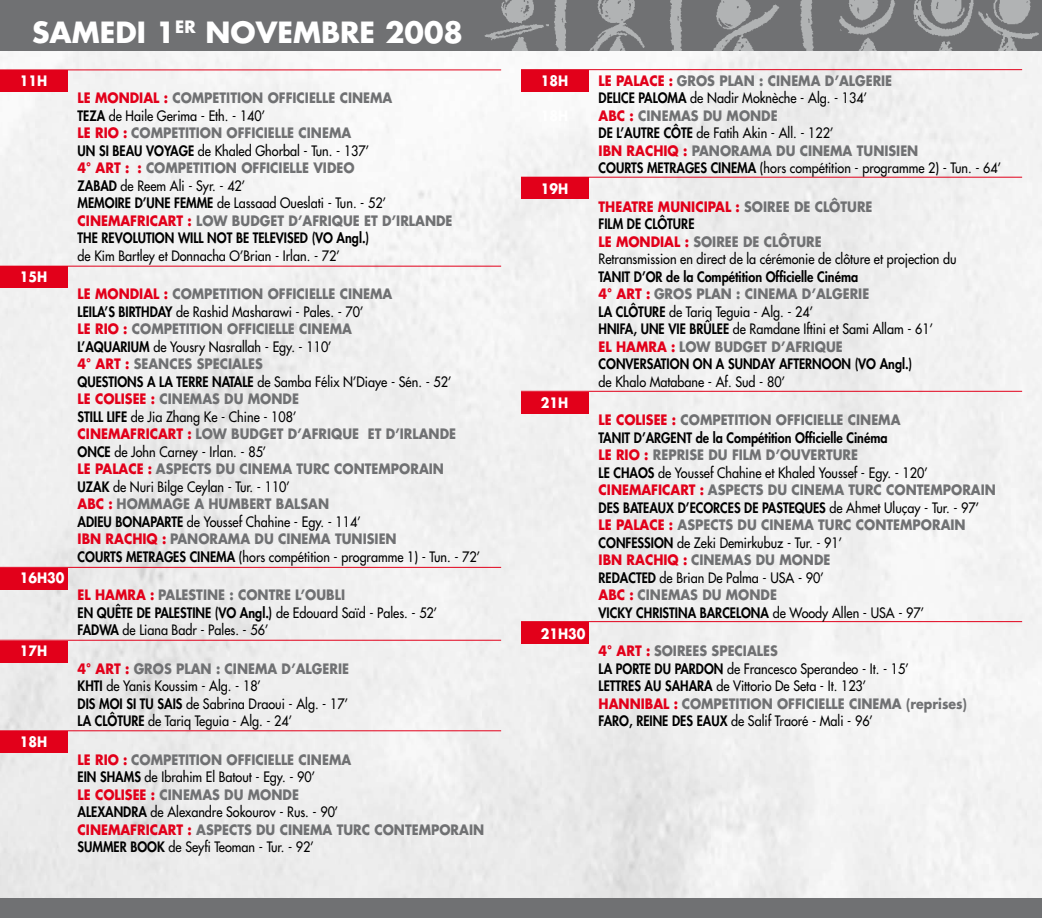
<style>
.page{position:relative;width:1042px;height:918px;background:#fff}
.page>*{position:absolute;margin:0;border:0;box-sizing:border-box;transform-origin:0 0}
.t1{font:700 28.53px "Futura";color:#fff}
.t2{font:700 16.62px "Futura";color:#fff}
.t3{font:14px/17.5px "Futura";color:#000;scale:.9 1}
.t4{font:700 14px/17.5px "Futura";color:#707173;scale:.9 1}
.t5{font:800 14px/17.5px "Futura";color:#000;scale:.9 1}
.t6{font:700 14px/17.5px "Futura";color:#e2001a;scale:.9 1}
.t7{font:700 14px "Futura";color:#fff;scale:.9 1}
.s1{color:#e2001a}
.s2{font-weight:800;color:#000}
.s3{font-weight:400;color:#000}
.s4{font-weight:800}
.s5{font-weight:700;color:#e2001a}
.s6{font-weight:700;color:#707173}
.s7{color:#707173}
.s8{font-weight:400}
</style>
<div class="page">
<img style="left:0;top:51px;width:1042px;height:847px">
<div style="left:0;top:898px;width:1042px;height:20px;background:#707173"></div>
<hr style="left:521px;top:69px;width:501px;height:1px;background:#e2001a">
<div style="left:521px;top:70px;width:68px;height:22px;background:#e2001a"></div>
<hr style="left:521px;top:177px;width:501px;height:1px;background:#e2001a">
<div style="left:521px;top:178px;width:68px;height:21px;background:#e2001a"></div>
<hr style="left:521px;top:391px;width:501px;height:1px;background:#e2001a">
<div style="left:521px;top:392px;width:68px;height:21px;background:#e2001a"></div>
<hr style="left:521px;top:621px;width:501px;height:1px;background:#e2001a">
<div style="left:521px;top:622px;width:68px;height:22px;background:#e2001a"></div>
<hr style="left:0;top:69px;width:501px;height:1px;background:#e2001a">
<div style="left:0;top:70px;width:68px;height:22px;background:#e2001a"></div>
<hr style="left:0;top:266px;width:501px;height:1px;background:#e2001a">
<div style="left:0;top:266px;width:68px;height:22px;background:#e2001a"></div>
<hr style="left:0;top:567px;width:501px;height:1px;background:#e2001a">
<div style="left:0;top:568px;width:68px;height:21px;background:#e2001a"></div>
<hr style="left:0;top:640px;width:501px;height:1px;background:#e2001a">
<div style="left:0;top:640px;width:68px;height:22px;background:#e2001a"></div>
<hr style="left:0;top:730px;width:501px;height:1px;background:#e2001a">
<div style="left:0;top:731px;width:68px;height:22px;background:#e2001a"></div>
<div style="left:0;top:0;width:1042px;height:51px;background:#707173"></div>
<img style="left:484px;top:0;width:555px;height:51px">
<h1 class="t1" style="left:32px;top:13px;width:145px">SAMEDI 1</h1>
<p class="t2" style="left:175px;top:16px;width:22px">ER</p>
<h1 class="t1" style="left:205px;top:13px;width:259px">NOVEMBRE 2008</h1>
<p class="t7" style="left:20px;top:71px;width:32px">11H</p>
<p class="t7" style="left:20px;top:267px;width:32px">15H</p>
<p class="t7" style="left:20px;top:568px;width:51px">16H30</p>
<p class="t7" style="left:20px;top:642px;width:32px">17H</p>
<p class="t7" style="left:20px;top:733px;width:32px">18H</p>
<p class="t4" style="left:78px;top:89px;width:418px"><span class="s1">LE MONDIAL :</span> COMPETITION OFFICIELLE CINEMA<br><span class="s2">TEZA</span> <span class="s3">de Haile Gerima - Eth -. 140‘<br></span><span class="s1">LE RIO :</span> COMPETITION OFFICIELLE CINEMA<br><span class="s2">UN SI BEAU VOYAGE</span> <span class="s3">de Khaled Ghorbal - Tun -. 137‘<br></span><span class="s1">4° ART ::</span> COMPETITION OFFICIELLE VIDEO<br><span class="s2">ZABAD</span> <span class="s3">de Reem Ali - Syr -. 42‘<br></span><span class="s2">MEMOIRE ’D UNE FEMME</span> <span class="s3">de Lassaad Oueslati - Tun -. 52‘ </span><span class="s1">CINEMAFRICART :</span> LOW BUDGET D’AFRIQUE ET D’IRLANDE <span class="s2">THE REVOLUTION WILL NOT BE TELEVISED (VO Angl (.</span></p>
<p class="t3" style="left:78px;top:247px;width:293px">de Kim Bartley et Donnacha O’Brian - Irlan -. 72‘</p>
<p class="t4" style="left:78px;top:285px;width:351px"><span class="s1">LE MONDIAL :</span> COMPETITION OFFICIELLE CINEMA</p>
<p class="t3" style="left:78px;top:303px;width:319px"><span class="s4">LEILA S’ BIRTHDAY</span> de Rashid Masharawi - Pales -. 70‘</p>
<p class="t4" style="left:78px;top:320px;width:306px"><span class="s1">LE RIO :</span> COMPETITION OFFICIELLE CINEMA</p>
<p class="t3" style="left:78px;top:338px;width:284px"><span class="s4">’L AQUARIUM</span> de Yousry Nasrallah - Egy -. 110‘</p>
<p class="t4" style="left:78px;top:355px;width:207px"><span class="s1">4° ART :</span> SEANCES SPECIALES</p>
<p class="t3" style="left:78px;top:373px;width:417px"><span class="s4">QUESTIONS A LA TERRE NATALE</span> de Samba Félix N’Diaye - Sén -. 52‘</p>
<p class="t4" style="left:78px;top:390px;width:247px"><span class="s1">LE COLISEE :</span> CINEMAS DU MONDE</p>
<p class="t3" style="left:78px;top:408px;width:245px"><span class="s4">STILL LIFE</span> de Jia Zhang Ke - Chine - 108‘</p>
<p class="t4" style="left:368px;top:425px;width:100px">ET D’IRLANDE</p>
<p class="t3" style="left:78px;top:425px;width:314px"><span class="s5">CINEMAFRICART :</span> <span class="s6">LOW BUDGET D’AFRIQUE<br></span><span class="s4">ONCE</span> de John Carney - Irlan -. 85‘</p>
<p class="t4" style="left:95px;top:460px;width:389px"><span class="s1">PALACE :</span> ASPECTS DU CINEMA TURC CONTEMPORAIN</p>
<p class="t3" style="left:78px;top:460px;width:449px"><span class="s5">le<br></span><span class="s4">UZAK</span> de Nuri Bilge Ceylan - Tur -. 110‘<br><span class="s5">ABC :</span> <span class="s6">HOMMAGE A HUMBERT BALSAN<br></span><span class="s4">ADIEU BONAPARTE</span> de Youssef Chahine - Egy -. 114‘<br><span class="s5">IBN RACHIQ :</span> <span class="s6">PANORAMA DU CINEMA TUNISIEN<br></span><span class="s4">COURTS METRAGES CINEMA</span> (hors compétition - programme 1 -) Tun -. 72‘</p>
<p class="t3" style="left:78px;top:586px;width:401px"><span class="s5">EL HAMRA :</span> <span class="s6">PALESTINE : CONTRE ’L OUBLI<br></span><span class="s4">EN QUÊTE DE PALESTINE (VO Angl ) .</span> de Edouard Saïd - Pales -. 52‘<br><span class="s4">FADWA</span> de Liana Badr - Pales -. 56‘</p>
<p class="t3" style="left:78px;top:660px;width:303px"><span class="s5">4° ART :</span> <span class="s6">GROS PLAN : CINEMA D’ALGERIE </span><span class="s4">KHTI</span> de Yanis Koussim - Alg -. 18‘<br><span class="s4">DIS MOI SI TU SAIS</span> de Sabrina Draoui - Alg -. 17‘ <span class="s4">LA CLÔTURE</span> de Tariq Teguia - Alg -. 24‘</p>
<p class="t3" style="left:78px;top:751px;width:453px"><span class="s5">LE RIO :</span> <span class="s6">COMPETITION OFFICIELLE CINEMA<br></span><span class="s4">EIN SHAMS</span> de Ibrahim El Batout - Egy -. 90‘<br><span class="s5">LE COLISEE :</span> <span class="s6">CINEMAS DU MONDE<br></span><span class="s4">ALEXANDRA</span> de Alexandre Sokourov - Rus -. 90‘<br><span class="s5">CINEMAFRICART :</span> <span class="s6">ASPECTS DU CINEMA TURC CONTEMPORAIN </span><span class="s4">SUMMER BOOK</span> de Seyfi Teoman - Tur -. 92‘</p>
<p class="t7" style="left:541px;top:71px;width:32px">18H</p>
<p class="t7" style="left:541px;top:179px;width:32px">19H</p>
<p class="t7" style="left:541px;top:393px;width:32px">21H</p>
<p class="t7" style="left:541px;top:624px;width:51px">21H30</p>
<p class="t4" style="left:598px;top:71px;width:328px"><span class="s1">LE PALACE :</span> GROS PLAN : CINEMA D’ALGERIE</p>
<p class="t3" style="left:598px;top:89px;width:449px"><span class="s4">DELICE PALOMA</span> de Nadir Moknèche - Alg -. 134‘<br><span class="s5">ABC :</span> <span class="s6">CINEMAS DU MONDE<br></span><span class="s4">DE ’L AUTRE CÔTE</span> de Fatih Akin - All -. 122‘<br><span class="s5">IBN RACHIQ :</span> <span class="s6">PANORAMA DU CINEMA TUNISIEN<br></span><span class="s4">COURTS METRAGES CINEMA</span> (hors compétition - programme 2 -) Tun -. 64‘</p>
<p class="t6" style="left:645px;top:197px;width:254px;text-indent:-46px">THEATRE MUNICIPAL : <span class="s7">SOIREE DE CLÔTURE </span><span class="s2">clôture</span></p>
<p class="t3" style="left:598px;top:215px;width:399px"><span class="s4">Film<br></span><span class="s5">LE MONDIAL :</span> <span class="s6">SOIREE DE CLÔTURE<br></span>Retransmission en direct de la cérémonie de clôture et projection du</p>
<p class="t5" style="left:634px;top:267px;width:251px">’d Or de la Compétition Officielle Cinéma</p>
<p class="t5" style="left:627px;top:215px;width:9px">de</p>
<p class="t5" style="left:598px;top:267px;width:373px">Tanit<br><span class="s5">4° ART :</span> <span class="s6">GROS PLAN : CINEMA D’ALGERIE<br></span>LA CLÔTURE <span class="s8">de Tariq Teguia - Alg -. 24‘<br></span>HNIFA, UNE VIE BRÛLEE <span class="s8">de Ramdane Iftini et Sami Allam - 61‘ </span><span class="s5">EL HAMRA :</span> <span class="s6">LOW BUDGET D’AFRIQUE </span>CONVERSATION ON A SUNDAY AFTERNOON (VO Angl (.</p>
<p class="t3" style="left:598px;top:373px;width:209px">de Khalo Matabane - Af. Sud - 80‘</p>
<p class="t5" style="left:695px;top:411px;width:229px;text-indent:-97px"><span class="s5">LE COLISEE :</span> <span class="s6">COMPETITION OFFICIELLE CINEMA </span>de la Compétition Officielle Cinéma</p>
<p class="t3" style="left:598px;top:429px;width:443px"><span class="s4">Tanit<br></span><span class="s5">LE RIO :</span> <span class="s6">REPRISE DU FILM D’OUVERTURE<br></span><span class="s4">LE CHAOS</span> de Youssef Chahine et Khaled Youssef - Egy -. 120‘ <span class="s5">CINEMAFICART :</span> <span class="s6">ASPECTS DU CINEMA TURC CONTEMPORAIN </span><span class="s4">DES BATEAUX ’D ECORCES DE PASTEQUES</span> de Ahmet Uluçay - Tur -. 97‘<br><span class="s5">LE PALACE :</span> <span class="s6">ASPECTS DU CINEMA TURC CONTEMPORAIN </span><span class="s4">CONFESSION</span> de Zeki Demirkubuz - Tur -. 91‘<br><span class="s5">IBN RACHIQ :</span> <span class="s6">CINEMAS DU MONDE<br></span><span class="s4">REDACTED</span> de Brian De Palma - USA - 90‘<br><span class="s5">ABC :</span> <span class="s6">CINEMAS DU MONDE<br></span><span class="s4">VICKY CHRISTINA BARCELONA</span> de Woody Allen - USA - 97‘</p>
<p class="t5" style="left:634px;top:428px;width:32px">’d Argent</p>
<p class="t3" style="left:598px;top:642px;width:411px"><span class="s5">4° ART :</span> <span class="s6">SOIREES SPECIALES<br></span><span class="s4">LA PORTE DU PARDON</span> de Francesco Sperandeo -.I t- 1 5 ‘<br><span class="s4">LETTRES AU SAHARA</span> de Vittorio De Seta .I t- 123‘<br><span class="s5">HANNIBAL :</span> <span class="s6">COMPETITION OFFICIELLE CINEMA (reprises( </span><span class="s4">FARO, REINE DES EAUX</span> de Salif Traoré - Mali - 96‘</p>
</div>
